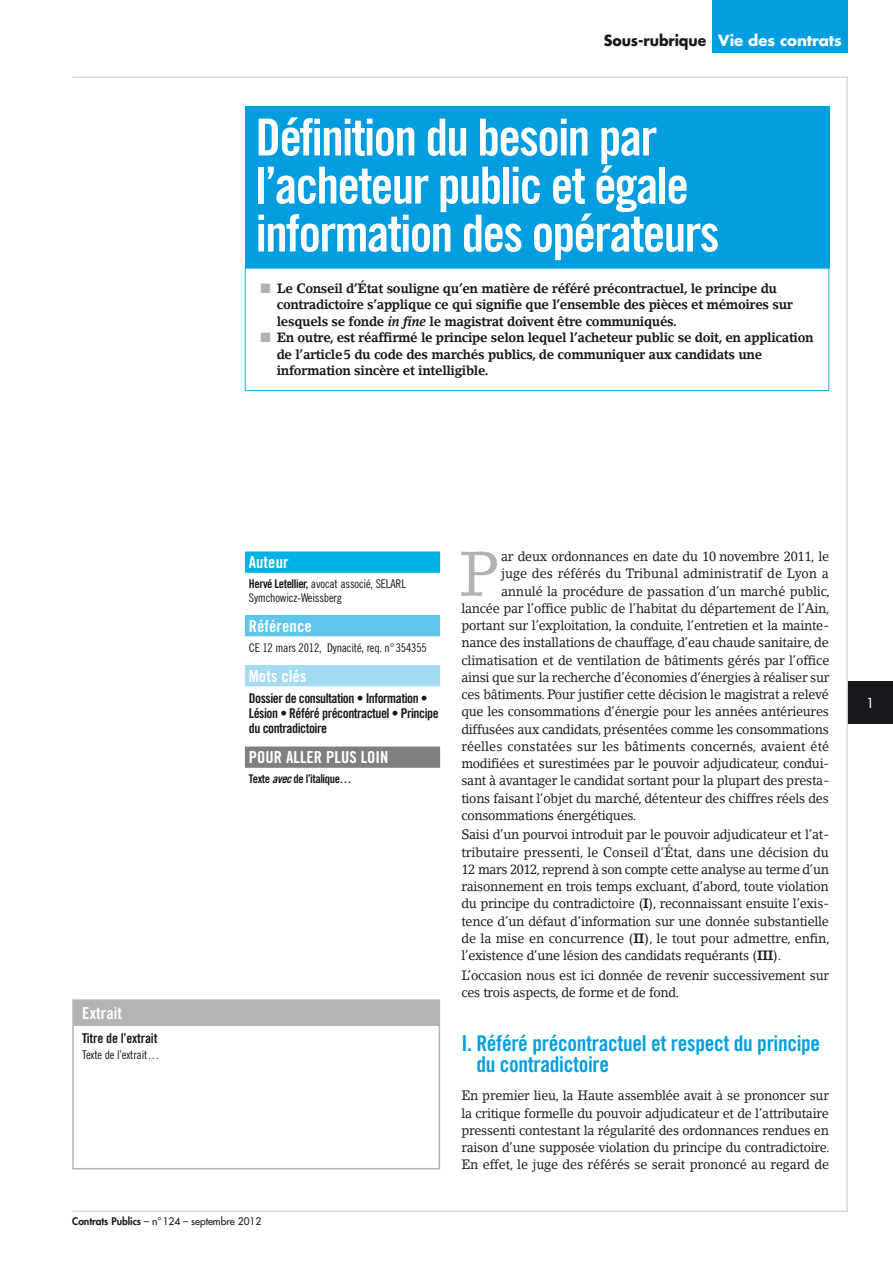
<style>
.page{position:relative;width:893px;height:1263px;background:#fff}
.page>*{position:absolute;margin:0;border:0;box-sizing:border-box;transform-origin:0 0}
.LETTRINE{font:62.25px "Lino Letter Std";color:#b1b3b4;scale:.94 1}
.TITRE{font:51px/48px "Trade Gothic LT Std Bd Cn 20";letter-spacing:-.035em;color:#fff}
.INTER_niveau-1{font:21.75px/21.8px "Trade Gothic LT Std Bd Cn 20";letter-spacing:-.015em;color:#009ee0}
.plus-loin_TITRE{font:16.5px "Trade Gothic LT Std Bd Cn 20";letter-spacing:.005em;color:#fff}
.référence_TITRE{font:16.5px "Trade Gothic LT Std Bd Cn 20";letter-spacing:.005em;color:#fff}
.mots_TITRE{font:16.5px "Trade Gothic LT Std Bd Cn 20";letter-spacing:.005em;color:#fff}
.extrait-une_SURTITRE{font:16.5px "Trade Gothic LT Std Bd Cn 20";letter-spacing:.005em;color:#fff}
.auteur_TITRE_exergue{font:16.5px "Trade Gothic LT Std Bd Cn 20";letter-spacing:.005em;color:#fff}
.rubrique{font:700 15px "Futura Std";letter-spacing:-.005em;color:#fff}
.sous-rubrique{font:700 15px "Futura Std";letter-spacing:-.005em;color:#1a171c;scale:.94 1}
.TEXTE{font:13.5px/17.2px "Lino Letter Std";letter-spacing:-.02em;color:#1a171c;text-align:justify;scale:.94 1}
.LETTRINE-2{font:13.5px "Lino Letter Std";letter-spacing:-.02em;color:#1a171c;scale:.94 1}
.CHAPEAU{font:700 13.5px/16.5px "Lino Letter Std";letter-spacing:-.025em;color:#1a171c;scale:.94 1}
.mots_TEXTE{font:13.5px/15px "Trade Gothic LT Std Bd Cn 20";letter-spacing:-.035em;color:#1a171c}
.LETTRINE-3{font:13.5px "Lino Letter Std";letter-spacing:.005em;color:#1a171c;scale:.94 1}
.LETTRINE-4{font:13.5px "Lino Letter Std";color:#1a171c;scale:.94 1}
.extrait-une_TITRE{font:13.5px "Trade Gothic LT Std Bd Cn 20";letter-spacing:-.015em;color:#1a171c}
.t1{font:500 13.5px "Futura Std";color:#fff}
.SIGNATURE_auteur{font:12px/13.5px "Trade Gothic LT Std Cn 18";letter-spacing:-.015em;color:#1a171c}
.référence_TEXTE{font:12px "Trade Gothic LT Std Cn 18";letter-spacing:-.015em;color:#1a171c}
.plus-loin_TEXTE{font:12px "Trade Gothic LT Std Bd Cn 20";letter-spacing:-.035em;color:#1a171c}
.extrait-une_TEXTE{font:12px "Trade Gothic LT Std Cn 18";letter-spacing:-.015em;color:#1a171c}
.t2{font:500 10.2px "Futura Std";letter-spacing:-.005em;color:#1a171c}
.s1{color:#b1b3b4}
.s2{font-style:italic}
.s3{font-family:"Trade Gothic LT Std Bd Cn 20"}
.s4{font-family:"Trade Gothic LT Std Bd Cn 20 Obl"}
.s5{font-weight:800}
.s6{font-weight:700}
</style>
<div class="page">
<div style="left:848px;top:682px;width:45px;height:42px;background:#1a171c"></div>
<hr style="left:72px;top:77px;width:776px;height:1px;background:#d9dadb">
<hr style="left:72px;top:1210px;width:776px;height:2px;background:#d9dadb">
<hr style="left:846px;top:77px;width:2px;height:1135px;background:#d9dadb">
<div style="left:712px;top:0;width:136px;height:52px;background:#009ee0"></div>
<div style="left:245px;top:106px;width:584px;height:162px;background:#009ee0"></div>
<div style="left:245px;top:268px;width:584px;height:123px;border:1px solid #00b1e6"></div>
<div style="left:245px;top:551px;width:195px;height:22px;background:#00b1e6"></div>
<div style="left:245px;top:615px;width:195px;height:21px;background:#5ec5ed"></div>
<div style="left:245px;top:665px;width:195px;height:21px;background:#a2daf4"></div>
<div style="left:245px;top:746px;width:195px;height:22px;background:#7e7f81"></div>
<div style="left:73px;top:1000px;width:366px;height:26px;background:#b1b3b4"></div>
<div style="left:72px;top:999px;width:368px;height:170px;border:2px solid #b1b3b4"></div>
<p class="sous-rubrique" style="left:604px;top:31px;width:110px">Sous-rubrique</p>
<p class="rubrique" style="left:718px;top:31px;width:125px">Vie des contrats</p>
<p class="TITRE" style="left:256px;top:113px;width:465px">Définition du besoin par l’acheteur public et égale information des opérateurs</p>
<p class="CHAPEAU" style="left:277px;top:280px;width:551px;text-indent:-16px"><span class="s1">■</span> Le Conseil d’État souligne qu’en matière de référé précontractuel, le principe du contradictoire s’applique ce qui signifie que l’ensemble des pièces et mémoires sur lesquels se fonde <span class="s2">in fine</span> le magistrat doivent être communiqués.</p>
<p class="CHAPEAU" style="left:277px;top:329px;width:573px;text-indent:-16px"><span class="s1">■</span> En outre, est réaffirmé le principe selon lequel l’acheteur public se doit, en application de l’article5 du code des marchés publics, de communiquer aux candidats une information sincère et intelligible.</p>
<p class="extrait-une_SURTITRE" style="left:82px;top:1003px;width:41px">Extrait</p>
<p class="extrait-une_TITRE" style="left:82px;top:1030px;width:77px">Titre de l’extrait</p>
<p class="extrait-une_TEXTE" style="left:82px;top:1047px;width:79px">Texte de l’extrait…</p>
<p class="auteur_TITRE_exergue" style="left:249px;top:552px;width:41px">Auteur</p>
<p class="SIGNATURE_auteur" style="left:249px;top:577px;width:159px"><span class="s3">Hervé Letellier,</span> avocat associé, SELARL<br>Symchowicz-Weissberg</p>
<p class="référence_TITRE" style="left:249px;top:616px;width:65px">Référence</p>
<p class="référence_TEXTE" style="left:249px;top:640px;width:180px">CE 12 mars 2012, Dynacité, req. n°354355</p>
<p class="mots_TITRE" style="left:249px;top:666px;width:59px">Mots clés</p>
<p class="mots_TEXTE" style="left:249px;top:691px;width:191px">Dossier de consultation • Information •<br>Lésion • Référé précontractuel • Principe du contradictoire</p>
<p class="plus-loin_TITRE" style="left:249px;top:747px;width:141px">POUR ALLER PLUS LOIN</p>
<p class="plus-loin_TEXTE" style="left:249px;top:772px;width:104px">Texte <span class="s4">avec</span> de l’italique…</p>
<p class="t2" style="left:72px;top:1215px;width:190px"><span class="s5">Contrats Publics</span> – n°124 – septembre 2012</p>
<p class="LETTRINE" style="left:460px;top:536px;width:45px">P</p>
<p class="LETTRINE-2" style="left:501px;top:548px;width:351px">ar deux ordonnances en date du 10 novembre 2011, le</p>
<p class="LETTRINE-4" style="left:501px;top:565px;width:350px">juge des référés du Tribunal administratif de Lyon a</p>
<p class="LETTRINE-2" style="left:501px;top:583px;width:351px">annulé la procédure de passation d’un marché public,</p>
<p class="LETTRINE-2" style="left:461px;top:600px;width:393px">lancée par l’office public de l’habitat du département de l’Ain,</p>
<p class="LETTRINE-2" style="left:461px;top:617px;width:393px">portant sur l’exploitation, la conduite, l’entretien et la mainte-</p>
<p class="LETTRINE-2" style="left:461px;top:634px;width:392px">nance des installations de chauffage, d’eau chaude sanitaire, de</p>
<p class="LETTRINE-2" style="left:461px;top:652px;width:393px">climatisation et de ventilation de bâtiments gérés par l’office</p>
<p class="LETTRINE-2" style="left:461px;top:669px;width:393px">ainsi que sur la recherche d’économies d’énergies à réaliser sur</p>
<p class="LETTRINE-2" style="left:461px;top:686px;width:392px">ces bâtiments. Pour justifier cette décision le magistrat a relevé</p>
<p class="LETTRINE-2" style="left:461px;top:703px;width:392px">que les consommations d’énergie pour les années antérieures</p>
<p class="LETTRINE-2" style="left:461px;top:721px;width:392px">diffusées aux candidats, présentées comme les consommations</p>
<p class="LETTRINE-3" style="left:461px;top:738px;width:393px">réelles constatées sur les bâtiments concernés, avaient été</p>
<p class="LETTRINE-2" style="left:461px;top:755px;width:393px">modifiées et surestimées par le pouvoir adjudicateur, condui-</p>
<p class="LETTRINE-2" style="left:461px;top:772px;width:393px">sant à avantager le candidat sortant pour la plupart des presta-</p>
<p class="LETTRINE-2" style="left:461px;top:790px;width:392px">tions faisant l’objet du marché, détenteur des chiffres réels des</p>
<p class="LETTRINE-2" style="left:461px;top:807px;width:188px">consommations énergétiques.</p>
<p class="TEXTE" style="left:461px;top:826px;width:394px">Saisi d’un pourvoi introduit par le pouvoir adjudicateur et l’at&shy;tributaire pressenti, le Conseil d’État, dans une décision du 12 mars 2012, reprend à son compte cette analyse au terme d’un raisonnement en trois temps excluant, d’abord, toute violation du principe du contradictoire (<span class="s6">I</span>), reconnaissant ensuite l’exis&shy;tence d’un défaut d’information sur une donnée substantielle de la mise en concurrence (<span class="s6">II</span>), le tout pour admettre, enfin, l’existence d’une lésion des candidats requérants (<span class="s6">III</span>).</p>
<p class="TEXTE" style="left:461px;top:966px;width:393px">L’occasion nous est ici donnée de revenir successivement sur ces trois aspects, de forme et de fond.</p>
<p class="INTER_niveau-1" style="left:476px;top:1032px;width:345px;text-indent:-15px">I. Référé précontractuel et respect du principe du contradictoire</p>
<p class="TEXTE" style="left:461px;top:1087px;width:393px">En premier lieu, la Haute assemblée avait à se prononcer sur la critique formelle du pouvoir adjudicateur et de l’attributaire pressenti contestant la régularité des ordonnances rendues en raison d’une supposée violation du principe du contradictoire.<br>En effet, le juge des référés se serait prononcé au regard de</p>
<p class="t1" style="left:866px;top:695px;width:9px">1</p>
</div>
